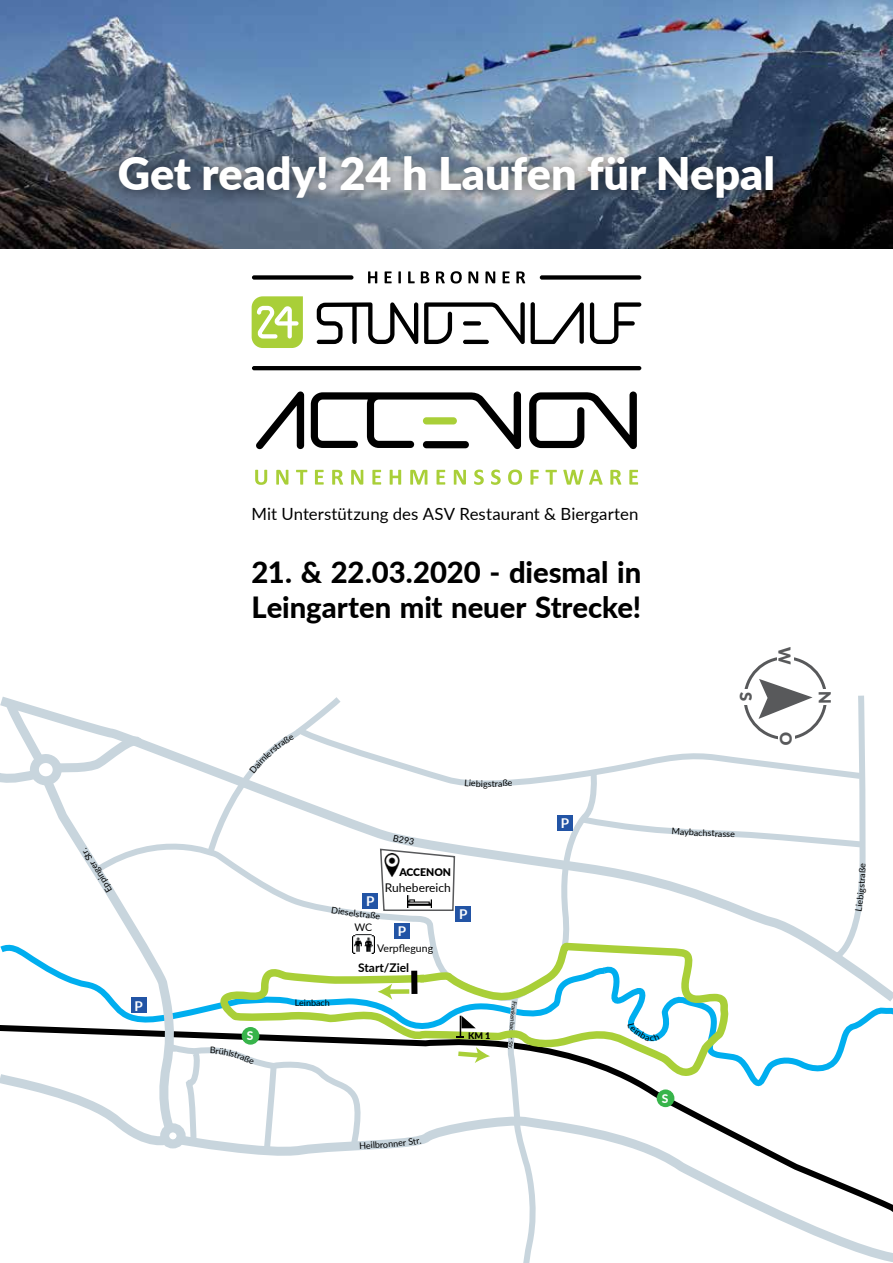
<style>
.page{position:relative;width:893px;height:1263px;background:#fff}
.page>*{position:absolute;margin:0;border:0;box-sizing:border-box;transform-origin:0 0}
.t1{font:900 45px "Lato";color:#fff}
.t2{font:800 29.25px/35.1px "Lato";letter-spacing:-.005em;color:#000}
.t3{font:16.8px "Lato";color:#000}
.t4{font:900 16.5px "Lato";color:#58595b}
.t5{font:700 13.5px "Lato";color:#fff}
.t6{font:12px "Lato";color:#000}
.t7{font:700 12px "Lato";color:#000}
.t8{font:800 12px "Lato";color:#fff}
.t9{font:10.5px "Lato";color:#000}
.t10{font:900 10.5px "Lato";color:#000}
.t11{font:9px "Lato";color:#000}
.t12{font:900 9px "Lato";color:#000}
.t13{font:6px "Lato";color:#000}
</style>
<div class="page">
<img style="left:0;top:0;width:893px;height:248px">
<svg style="left:317px;top:302px;width:101px;height:42px"></svg>
<svg style="left:424px;top:302px;width:101px;height:42px"></svg>
<svg style="left:531px;top:302px;width:53px;height:42px"></svg>
<svg style="left:590px;top:302px;width:51px;height:42px"></svg>
<svg style="left:252px;top:296px;width:51px;height:52px"></svg>
<svg style="left:368px;top:271px;width:9px;height:12px"></svg>
<svg style="left:385px;top:271px;width:7px;height:12px"></svg>
<svg style="left:398px;top:271px;width:3px;height:12px"></svg>
<svg style="left:408px;top:271px;width:7px;height:12px"></svg>
<svg style="left:421px;top:271px;width:8px;height:12px"></svg>
<svg style="left:436px;top:271px;width:26px;height:12px"></svg>
<svg style="left:468px;top:271px;width:10px;height:12px"></svg>
<svg style="left:485px;top:271px;width:10px;height:12px"></svg>
<svg style="left:503px;top:271px;width:7px;height:12px"></svg>
<svg style="left:516px;top:271px;width:9px;height:12px"></svg>
<div style="left:252px;top:275px;width:101px;height:5px;background:#000;border-radius:2px"></div>
<div style="left:540px;top:275px;width:101px;height:5px;background:#000;border-radius:2px"></div>
<hr style="left:252px;top:366px;width:389px;height:4px;background:#000;border-radius:2px">
<svg style="left:256px;top:391px;width:381px;height:58px"></svg>
<svg style="left:255px;top:470px;width:12px;height:15px"></svg>
<svg style="left:276px;top:470px;width:12px;height:15px"></svg>
<svg style="left:296px;top:470px;width:11px;height:15px"></svg>
<svg style="left:315px;top:470px;width:9px;height:15px"></svg>
<svg style="left:332px;top:470px;width:11px;height:15px"></svg>
<svg style="left:351px;top:470px;width:12px;height:15px"></svg>
<svg style="left:372px;top:470px;width:9px;height:15px"></svg>
<svg style="left:390px;top:470px;width:11px;height:15px"></svg>
<svg style="left:410px;top:470px;width:17px;height:15px"></svg>
<svg style="left:436px;top:470px;width:9px;height:15px"></svg>
<svg style="left:454px;top:470px;width:12px;height:15px"></svg>
<svg style="left:474px;top:469px;width:10px;height:16px"></svg>
<svg style="left:491px;top:469px;width:10px;height:16px"></svg>
<svg style="left:508px;top:469px;width:14px;height:16px"></svg>
<svg style="left:530px;top:470px;width:9px;height:15px"></svg>
<svg style="left:545px;top:470px;width:12px;height:15px"></svg>
<svg style="left:563px;top:470px;width:20px;height:15px"></svg>
<svg style="left:589px;top:470px;width:14px;height:15px"></svg>
<svg style="left:610px;top:470px;width:11px;height:15px"></svg>
<svg style="left:629px;top:470px;width:9px;height:15px"></svg>
<div style="left:105px;top:143px;width:682px;height:68px;background:#000;opacity:.6"></div>
<svg style="left:0;top:1025px;width:193px;height:7px"></svg>
<div style="left:657px;top:1089px;width:17px;height:18px;background:#37b44a;border-radius:50%"></div>
<svg style="left:347px;top:745px;width:68px;height:22px"></svg>
<svg style="left:185px;top:767px;width:390px;height:250px"></svg>
<svg style="left:35px;top:788px;width:150px;height:253px"></svg>
<svg style="left:253px;top:1116px;width:640px;height:146px"></svg>
<svg style="left:0;top:697px;width:151px;height:91px"></svg>
<img style="left:352px;top:934px;width:22px;height:4px">
<div style="left:131px;top:998px;width:15px;height:15px;background:#2254a5"></div>
<div style="left:363px;top:893px;width:15px;height:15px;background:#2254a5"></div>
<div style="left:557px;top:815px;width:15px;height:15px;background:#2254a5"></div>
<div style="left:455px;top:906px;width:15px;height:15px;background:#2254a5"></div>
<div style="left:394px;top:923px;width:15px;height:15px;background:#2254a5"></div>
<svg style="left:213px;top:938px;width:362px;height:125px"></svg>
<div style="left:388px;top:989px;width:21px;height:5px;background:#a9cf38"></div>
<svg style="left:378px;top:983px;width:14px;height:17px"></svg>
<div style="left:411px;top:971px;width:6px;height:23px;background:#000"></div>
<svg style="left:457px;top:1015px;width:19px;height:22px"></svg>
<svg style="left:575px;top:679px;width:318px;height:424px"></svg>
<svg style="left:465px;top:779px;width:47px;height:8px"></svg>
<svg style="left:205px;top:697px;width:142px;height:159px"></svg>
<svg style="left:332px;top:907px;width:21px;height:9px"></svg>
<svg style="left:366px;top:835px;width:90px;height:84px"></svg>
<svg style="left:97px;top:871px;width:6px;height:6px"></svg>
<svg style="left:380px;top:1138px;width:41px;height:10px"></svg>
<svg style="left:0;top:1041px;width:370px;height:113px"></svg>
<svg style="left:506px;top:992px;width:39px;height:271px"></svg>
<h1 class="t1" style="left:118px;top:140px;width:659px">Get ready! 24 h Laufen für Nepal</h1>
<p class="t11" style="left:104px;top:895px;width:52px;rotate:-122deg">Eppi ger Str.</p>
<p class="t5" style="left:135px;top:996px;width:10px">P</p>
<p class="t3" style="left:252px;top:502px;width:388px">Mit Unterstützung des ASV Restaurant &amp; Biergarten</p>
<p class="t2" style="left:252px;top:553px;width:391px">21. &amp; 22.03.2020 - diesmal in<br>Leingarten mit neuer Strecke!</p>
<p class="t4" style="left:758px;top:692px;width:11px;rotate:90deg">S</p>
<p class="t8" style="left:247px;top:1027px;width:8px">S</p>
<p class="t11" style="left:483px;top:777px;width:6px">g</p>
<p class="t11" style="left:295px;top:996px;width:37px">Leinbach</p>
<p class="t10" style="left:399px;top:865px;width:53px">ACCENON</p>
<p class="t5" style="left:366px;top:891px;width:10px">P</p>
<p class="t11" style="left:354px;top:907px;width:14px;rotate:7deg">lstr</p>
<p class="t9" style="left:354px;top:920px;width:19px">WC</p>
<p class="t6" style="left:385px;top:879px;width:67px">Ruhebereich</p>
<p class="t5" style="left:398px;top:922px;width:10px">P</p>
<p class="t9" style="left:377px;top:941px;width:57px">Verpflegung</p>
<p class="t7" style="left:358px;top:959px;width:53px">Start/Ziel</p>
<p class="t5" style="left:459px;top:904px;width:10px">P</p>
<p class="t12" style="left:468px;top:1029px;width:24px">KM 1</p>
<p class="t13" style="left:519px;top:1001px;width:16px;rotate:96deg">Frank</p>
<p class="t13" style="left:517px;top:1016px;width:17px;rotate:95deg">enbac</p>
<p class="t11" style="left:359px;top:1139px;width:22px;rotate:-3deg">Heilb</p>
<p class="t5" style="left:561px;top:813px;width:10px">P</p>
<p class="t11" style="left:680px;top:825px;width:24px;rotate:3deg">aybac</p>
<p class="t11" style="left:703px;top:826px;width:34px;rotate:2deg">hstrasse</p>
<p class="t11" style="left:650px;top:1032px;width:6px">c</p>
<p class="t8" style="left:662px;top:1090px;width:8px">S</p>
<p class="t4" style="left:797px;top:647px;width:19px;rotate:90deg">W</p>
<p class="t4" style="left:798px;top:732px;width:15px;rotate:90deg">O</p>
<p class="t4" style="left:837px;top:691px;width:14px;rotate:90deg">N</p>
</div>
